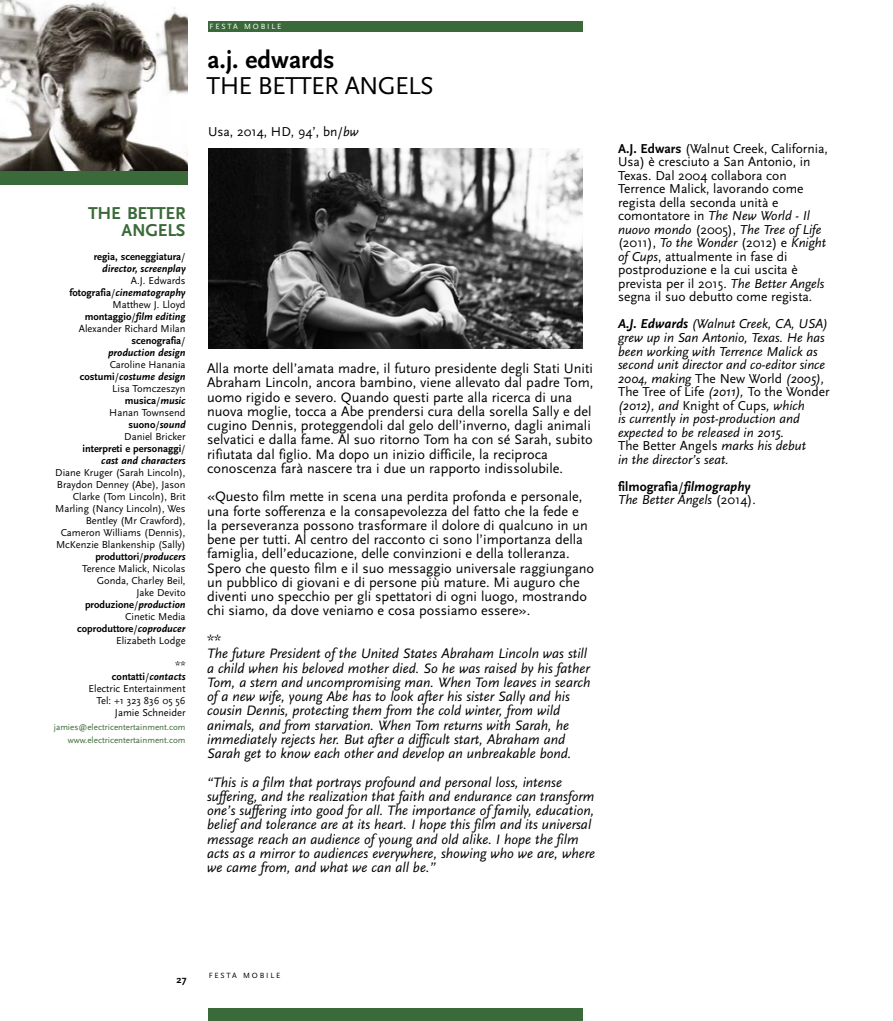
<style>
.page{position:relative;width:893px;height:1021px;background:#fff}
.page>*{position:absolute;margin:0;border:0;box-sizing:border-box;transform-origin:0 0}
.t1{font:25.5px "Scala Sans";letter-spacing:-.03em;color:#000}
.t2{font:700 25.5px "Scala Sans";color:#000}
.t3{font:700 18px/17.2px "Scala Sans";letter-spacing:-.015em;color:#3b6a3a;text-align:right}
.t4{font:14.25px/14.2px "Scala Sans";color:#000}
.t5{font:italic 14.25px/14.2px "Scala Sans";color:#000}
.t6{font:italic 13.5px/13.5px "Scala Sans";color:#000}
.t7{font:13.5px/13.5px "Scala Sans";color:#000}
.t8{font:10.5px/12px "Scala Sans";color:#000;text-align:right}
.t9{font:700 10.5px/12px "Scala Sans";color:#000;text-align:right}
.t10{font:9px/13.5px "Scala Sans";color:#3b6a3a;text-align:right}
.t11{font:7.8px "Scala Sans";letter-spacing:.23em;color:#fff}
.t12{font:7.8px "Scala Sans";letter-spacing:.23em;color:#000}
.s1{font-style:italic}
.s2{font-weight:400}
.s3{font-weight:700}
.s4{font-weight:700;font-style:italic}
.s5{font-style:normal}
.s6{font-weight:700;font-style:normal}
</style>
<div class="page">
<div style="left:208px;top:1008px;width:375px;height:12px;background:#3b6a3a"></div>
<div style="left:208px;top:21px;width:375px;height:11px;background:#3b6a3a"></div>
<div style="left:0;top:171px;width:187px;height:14px;background:#3b6a3a"></div>
<img style="left:0;top:0;width:187px;height:171px">
<img style="left:208px;top:148px;width:375px;height:200px">
<p class="t11" style="left:210px;top:23px;width:73px">FESTA MOBILE</p>
<h1 class="t2" style="left:207px;top:49px;width:129px">a.j. edwards</h1>
<h1 class="t1" style="left:207px;top:75px;width:228px">THE BETTER ANGELS</h1>
<p class="t7" style="left:208px;top:126px;width:152px">Usa, 2014, HD, 94’, bn/<span class="s1">bw</span></p>
<p class="t3" style="left:88px;top:206px;width:99px">THE BETTER<br>ANGELS</p>
<p class="t9" style="left:94px;top:251px;width:93px">regia, sceneggiatura<span class="s2">/ </span><span class="s1">director, screenplay</span></p>
<p class="t8" style="left:69px;top:275px;width:118px">A.J. Edwards <span class="s3">fotografia</span>/<span class="s4">cinematography<br></span>Matthew J. Lloyd <span class="s3">montaggio</span>/<span class="s4">film editing<br></span>Alexander Richard Milan <span class="s3">scenografia</span>/<br><span class="s4">production design</span></p>
<p class="t8" style="left:80px;top:359px;width:107px">Caroline Hanania <span class="s3">costumi</span>/<span class="s4">costume design<br></span>Lisa Tomczeszyn <span class="s3">musica</span>/<span class="s4">music<br></span>Hanan Townsend <span class="s3">suono</span>/<span class="s4">sound<br></span>Daniel Bricker<br><span class="s3">interpreti e personaggi</span>/ <span class="s4">cast and characters</span></p>
<p class="t8" style="left:55px;top:467px;width:132px">Diane Kruger (Sarah Lincoln),<br>Braydon Denney (Abe), Jason<br>Clarke (Tom Lincoln), Brit<br>Marling (Nancy Lincoln), Wes<br>Bentley (Mr Crawford),<br>Cameron Williams (Dennis),<br>McKenzie Blankenship (Sally) <span class="s3">produttori</span>/<span class="s4">producers<br></span>Terence Malick, Nicolas<br>Gonda, Charley Beil,<br>Jake Devito <span class="s3">produzione</span>/<span class="s4">production<br></span>Cinetic Media <span class="s3">coproduttore</span>/<span class="s4">coproducer<br></span>Elizabeth Lodge</p>
<p class="t8" style="left:88px;top:659px;width:99px">**<br><span class="s3">contatti</span>/<span class="s4">contacts<br></span>Electric Entertainment<br>Tel: +1 323 836 05 56<br>Jamie Schneider</p>
<p class="t10" style="left:54px;top:721px;width:133px">jamies@electricentertainment.com www.electricentertainment.com</p>
<p class="t4" style="left:207px;top:362px;width:388px">Alla morte dell’amata madre, il futuro presidente degli Stati Uniti Abraham Lincoln, ancora bambino, viene allevato dal padre Tom, uomo rigido e severo. Quando questi parte alla ricerca di una nuova moglie, tocca a Abe prendersi cura della sorella Sally e del cugino Dennis, proteggendoli dal gelo dell’inverno, dagli animali selvatici e dalla fame. Al suo ritorno Tom ha con sé Sarah, subito rifiutata dal figlio. Ma dopo un inizio difficile, la reciproca conoscenza farà nascere tra i due un rapporto indissolubile.</p>
<p class="t4" style="left:207px;top:491px;width:389px">«Questo film mette in scena una perdita profonda e personale, una forte sofferenza e la consapevolezza del fatto che la fede e<br>la perseveranza possono trasformare il dolore di qualcuno in un bene per tutti. Al centro del racconto ci sono l’importanza della famiglia, dell’educazione, delle convinzioni e della tolleranza.<br>Spero che questo film e il suo messaggio universale raggiungano un pubblico di giovani e di persone più mature. Mi auguro che diventi uno specchio per gli spettatori di ogni luogo, mostrando chi siamo, da dove veniamo e cosa possiamo essere».</p>
<p class="t4" style="left:207px;top:633px;width:16px">**</p>
<p class="t5" style="left:207px;top:647px;width:385px">The future President of the United States Abraham Lincoln was still a child when his beloved mother died. So he was raised by his father Tom, a stern and uncompromising man. When Tom leaves in search of a new wife, young Abe has to look after his sister Sally and his cousin Dennis, protecting them from the cold winter, from wild animals, and from starvation. When Tom returns with Sarah, he immediately rejects her. But after a difficult start, Abraham and Sarah get to know each other and develop an unbreakable bond.</p>
<p class="t5" style="left:207px;top:776px;width:390px">“This is a film that portrays profound and personal loss, intense suffering, and the realization that faith and endurance can transform one’s suffering into good for all. The importance of family, education, belief and tolerance are at its heart. I hope this film and its universal message reach an audience of young and old alike. I hope the film acts as a mirror to audiences everywhere, showing who we are, where we came from, and what we can all be.”</p>
<p class="t7" style="left:618px;top:143px;width:211px"><span class="s3">A.J. Edwars</span> (Walnut Creek, California, Usa) è cresciuto a San Antonio, in Texas. Dal 2004 collabora con Terrence Malick, lavorando come regista della seconda unità e comontatore in <span class="s1">The New World - Il nuovo mondo</span> (2005), <span class="s1">The Tree of Life </span>(2011), <span class="s1">To the Wonder</span> (2012) e <span class="s1">Knight of Cups</span>, attualmente in fase di postproduzione e la cui uscita è prevista per il 2015. <span class="s1">The Better Angels </span>segna il suo debutto come regista.</p>
<p class="t6" style="left:618px;top:318px;width:213px"><span class="s3">A.J. Edwards</span> (Walnut Creek, CA, USA) grew up in San Antonio, Texas. He has been working with Terrence Malick as second unit director and co-editor since 2004, making <span class="s5">The New World</span> (2005), <span class="s5">The Tree of Life</span> (2011), <span class="s5">To the Wonder </span>(2012), and <span class="s5">Knight of Cups</span>, which<br>is currently in post-production and expected to be released in 2015.<br><span class="s5">The Better Angels</span> marks his debut<br>in the director’s seat.</p>
<p class="t6" style="left:618px;top:480px;width:139px"><span class="s6">filmografia</span><span class="s5">/</span><span class="s3">filmography<br></span>The Better Angels <span class="s5">(2014).</span></p>
<p class="t9" style="left:176px;top:973px;width:12px">27</p>
<p class="t12" style="left:209px;top:972px;width:73px">FESTA MOBILE</p>
</div>
